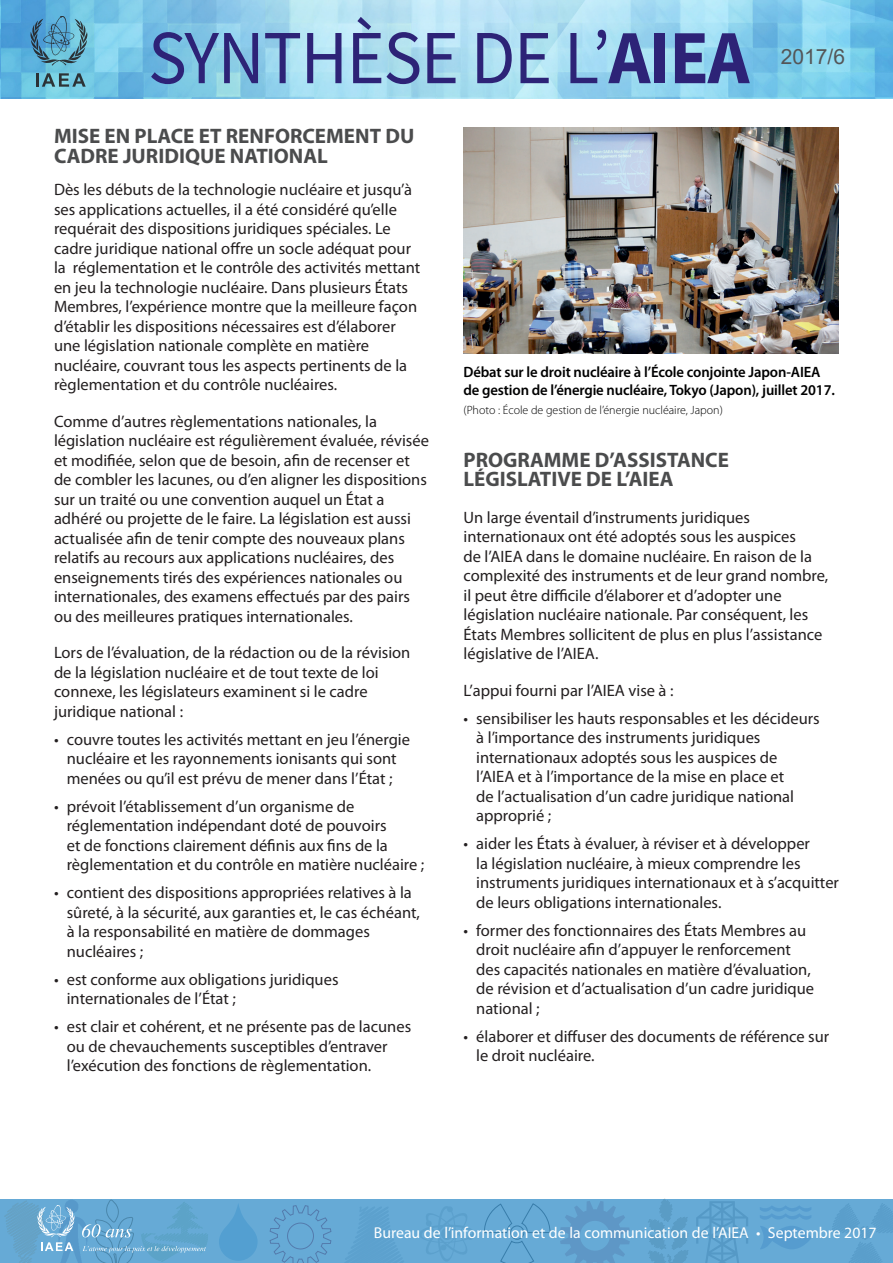
<style>
.page{position:relative;width:893px;height:1263px;background:#fff}
.page>*{position:absolute;margin:0;border:0;box-sizing:border-box;transform-origin:0 0}
.t1{font:76.5px "Source Sans Pro";letter-spacing:-.02em;color:#2d2377;scale:.95 1}
.Subhead_01{font:700 21px/19.5px "Myriad Pro";color:#4b4c4d}
.t2{font:21px "Arial";color:#545557}
.Body_text_-_no_space{font:16.5px/19.5px "Myriad Pro";color:#231f20}
.Body_text{font:16.5px/19.5px "Myriad Pro";color:#231f20}
.t3{font:15.75px "Myriad Pro";color:#fff}
.t4{font:600 15px/18px "Myriad Pro";letter-spacing:-.01em;color:#000001}
.credit_source{font:300 12px "Myriad Pro";color:#000001}
.s1{font-weight:700}
</style>
<div class="page">
<img style="left:0;top:0;width:893px;height:98px">
<svg style="left:1px;top:1199px;width:892px;height:64px;fill:#66aad6"></svg>
<hr style="left:0;top:1199px;width:1px;height:64px;background:#0072bc">
<svg style="left:82px;top:1200px;width:127px;height:63px"></svg>
<svg style="left:4px;top:1200px;width:71px;height:63px"></svg>
<svg style="left:30px;top:16px;width:57px;height:50px"></svg>
<svg style="left:36px;top:73px;width:50px;height:14px"></svg>
<img style="left:463px;top:128px;width:376px;height:226px">
<div style="left:219px;top:1202px;width:39px;height:59px;background:#66aad6"></div>
<h1 class="t1" style="left:148px;top:9px;width:634px">SYNTHÈSE DE L’<span class="s1">AIEA</span></h1>
<p class="t2" style="left:781px;top:43px;width:66px">2017/6</p>
<p class="Subhead_01" style="left:54px;top:126px;width:362px">MISE EN PLACE ET RENFORCEMENT DU<br>CADRE JURIDIQUE NATIONAL</p>
<p class="Body_text_-_no_space" style="left:54px;top:180px;width:368px">Dès les débuts de la technologie nucléaire et jusqu’à ses applications actuelles, il a été considéré qu’elle requérait des dispositions juridiques spéciales. Le cadre juridique national offre un socle adéquat pour la réglementation et le contrôle des activités mettant en jeu la technologie nucléaire. Dans plusieurs États Membres, l’expérience montre que la meilleure façon d’établir les dispositions nécessaires est d’élaborer une législation nationale complète en matière nucléaire, couvrant tous les aspects pertinents de la règlementation et du contrôle nucléaires.</p>
<p class="Body_text_-_no_space" style="left:54px;top:411px;width:376px">Comme d’autres règlementations nationales, la législation nucléaire est régulièrement évaluée, révisée et modifiée, selon que de besoin, afin de recenser et de combler les lacunes, ou d’en aligner les dispositions sur un traité ou une convention auquel un État a adhéré ou projette de le faire. La législation est aussi actualisée afin de tenir compte des nouveaux plans relatifs au recours aux applications nucléaires, des enseignements tirés des expériences nationales ou internationales, des examens effectués par des pairs ou des meilleures pratiques internationales.</p>
<p class="Body_text_-_no_space" style="left:54px;top:643px;width:358px">Lors de l’évaluation, de la rédaction ou de la révision de la législation nucléaire et de tout texte de loi connexe, les législateurs examinent si le cadre juridique national :</p>
<p class="Body_text_-_no_space" style="left:54px;top:729px;width:357px;text-align:center">• couvre toutes les activités mettant en jeu l’énergie nucléaire et les rayonnements ionisants qui sont menées ou qu’il est prévu de mener dans l’État ;</p>
<p class="Body_text_-_no_space" style="left:67px;top:796px;width:359px;text-indent:-13px">• prévoit l’établissement d’un organisme de réglementation indépendant doté de pouvoirs<br>et de fonctions clairement définis aux fins de la règlementation et du contrôle en matière nucléaire ;</p>
<p class="Body_text_-_no_space" style="left:67px;top:883px;width:355px;text-indent:-13px">• contient des dispositions appropriées relatives à la sûreté, à la sécurité, aux garanties et, le cas échéant, à la responsabilité en matière de dommages nucléaires ;</p>
<p class="Body_text_-_no_space" style="left:67px;top:969px;width:273px;text-indent:-13px">• est conforme aux obligations juridiques internationales de l’État ;</p>
<p class="Body_text_-_no_space" style="left:67px;top:1017px;width:346px;text-indent:-13px">• est clair et cohérent, et ne présente pas de lacunes ou de chevauchements susceptibles d’entraver l’exécution des fonctions de règlementation.</p>
<p class="t4" style="left:463px;top:363px;width:373px">Débat sur le droit nucléaire à l’École conjointe Japon-AIEA de gestion de l’énergie nucléaire, Tokyo (Japon), juillet 2017.</p>
<p class="credit_source" style="left:463px;top:404px;width:261px">(Photo : École de gestion de l’énergie nucléaire, Japon)</p>
<p class="Subhead_01" style="left:463px;top:449px;width:267px">PROGRAMME D’ASSISTANCE<br>LÉGISLATIVE DE L’AIEA</p>
<p class="Body_text" style="left:463px;top:507px;width:366px">Un large éventail d’instruments juridiques internationaux ont été adoptés sous les auspices<br>de l’AIEA dans le domaine nucléaire. En raison de la complexité des instruments et de leur grand nombre, il peut être difficile d’élaborer et d’adopter une législation nucléaire nationale. Par conséquent, les États Membres sollicitent de plus en plus l’assistance législative de l’AIEA.</p>
<p class="Body_text" style="left:463px;top:680px;width:211px">L’appui fourni par l’AIEA vise à :</p>
<p class="Body_text_-_no_space" style="left:476px;top:708px;width:345px;text-indent:-13px">• sensibiliser les hauts responsables et les décideurs à l’importance des instruments juridiques internationaux adoptés sous les auspices de<br>l’AIEA et à l’importance de la mise en place et<br>de l’actualisation d’un cadre juridique national approprié ;</p>
<p class="Body_text_-_no_space" style="left:476px;top:833px;width:364px;text-indent:-13px">• aider les États à évaluer, à réviser et à développer<br>la législation nucléaire, à mieux comprendre les instruments juridiques internationaux et à s’acquitter de leurs obligations internationales.</p>
<p class="Body_text_-_no_space" style="left:476px;top:920px;width:339px;text-indent:-13px">• former des fonctionnaires des États Membres au droit nucléaire afin d’appuyer le renforcement des capacités nationales en matière d’évaluation, de révision et d’actualisation d’un cadre juridique national ;</p>
<p class="Body_text_-_no_space" style="left:476px;top:1026px;width:354px;text-indent:-13px">• élaborer et diffuser des documents de référence sur le droit nucléaire.</p>
<p class="t3" style="left:374px;top:1223px;width:504px">Bureau de l’information et de la communication de l’AIEA • Septembre 2017</p>
</div>
